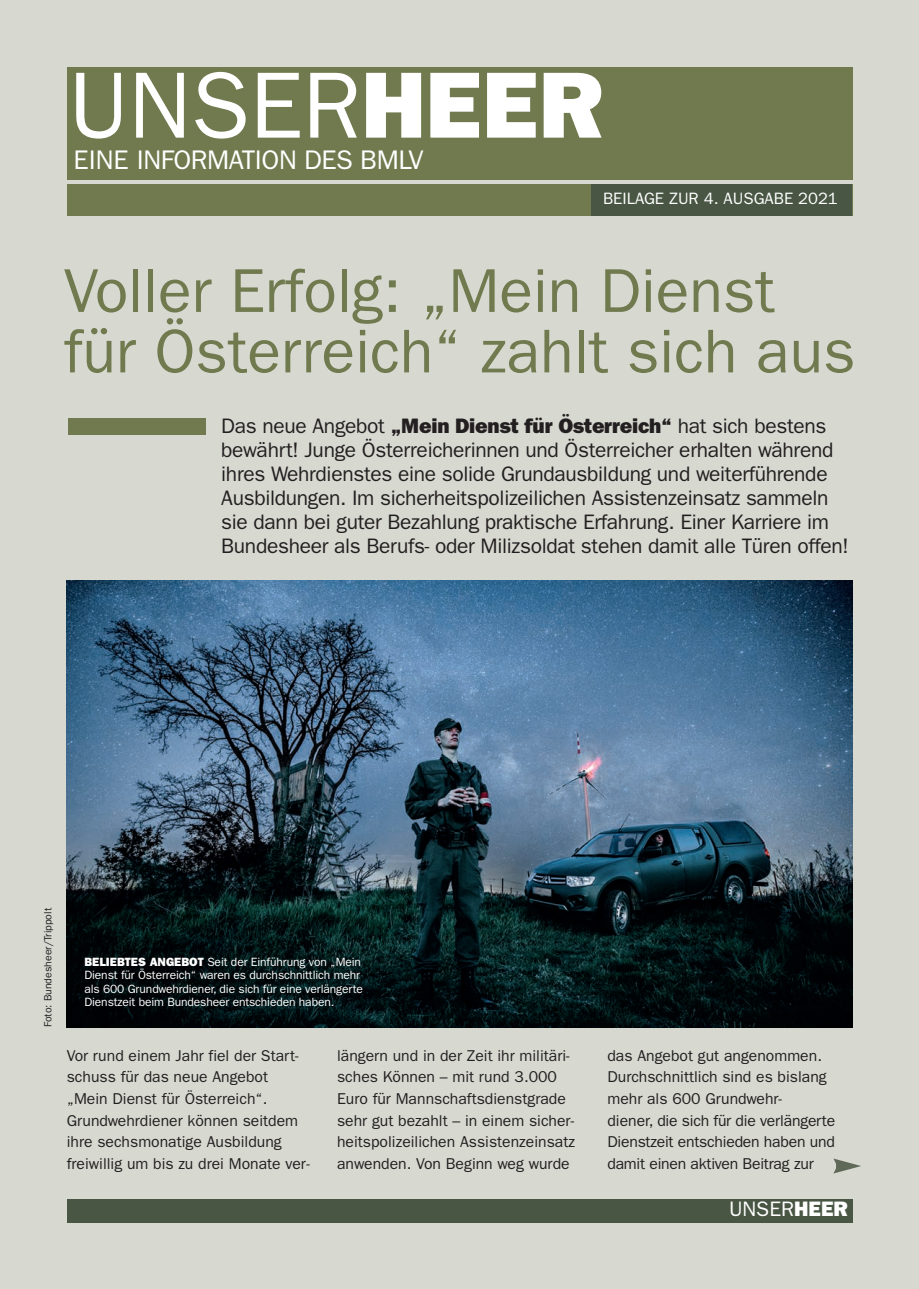
<style>
.page{position:relative;width:919px;height:1289px;background:#fff}
.page>*{position:absolute;margin:0;border:0;box-sizing:border-box;transform-origin:0 0}
.t1{font:94.35px "Franklin Gothic";color:#fff}
.t2{font:61.95px/60.4px "Franklin Gothic";color:#707a4e}
.t3{font:27px "Franklin Gothic";letter-spacing:-.015em;color:#fff}
.t4{font:21px/24px "Franklin Gothic";letter-spacing:-.015em;color:#231f20}
.t5{font:21px "Franklin Gothic";color:#fff}
.t6{font:16.5px "Franklin Gothic";color:#fff}
.t7{font:15.75px/21.6px "Franklin Gothic";color:#231f20}
.t8{font:12px/13.5px "Franklin Gothic";letter-spacing:-.01em;color:#fff}
.t9{font:10.5px "Franklin Gothic";color:#231f20}
.s1{font-weight:800}
</style>
<div class="page">
<div style="left:0;top:0;width:918px;height:1288px;background:#d7d9d1"></div>
<div style="left:67px;top:68px;width:785px;height:112px;background:#707a4e"></div>
<div style="left:67px;top:184px;width:785px;height:31px;background:#707a4e"></div>
<div style="left:591px;top:184px;width:261px;height:31px;background:#485643"></div>
<div style="left:67px;top:1199px;width:785px;height:23px;background:#485643"></div>
<img style="left:67px;top:580px;width:785px;height:447px">
<svg style="left:833px;top:1158px;width:28px;height:15px"></svg>
<div style="left:68px;top:418px;width:137px;height:16px;background:#707a4e"></div>
<h1 class="t1" style="left:68px;top:73px;width:536px">UNSER<span class="s1">HEER</span></h1>
<h3 class="t3" style="left:73px;top:151px;width:351px">EINE INFORMATION DES BMLV</h3>
<p class="t6" style="left:603px;top:193px;width:236px">BEILAGE ZUR 4. AUSGABE 2021</p>
<h2 class="t2" style="left:64px;top:265px;width:793px">Voller Erfolg: „Mein Dienst für Österreich“ zahlt sich aus</h2>
<p class="t4" style="left:221px;top:415px;width:629px">Das neue Angebot <span class="s1">„Mein Dienst für Österreich“</span> hat sich bestens bewährt! Junge Österreicherinnen und Österreicher erhalten während ihres Wehrdienstes eine solide Grundausbildung und weiterführende Ausbildungen. Im sicherheitspolizeilichen Assistenzeinsatz sammeln sie dann bei guter Bezahlung praktische Erfahrung. Einer Karriere im Bundesheer als Berufs- oder Milizsoldat stehen damit alle Türen offen!</p>
<p class="t9" style="left:44px;top:1027px;width:121px;rotate:-90deg">Foto: Bundesheer/Trippolt</p>
<p class="t8" style="left:84px;top:955px;width:280px"><span class="s1">BELIEBTES ANGEBOT</span> Seit der Einführung von „Mein Dienst für Österreich“ waren es durchschnittlich mehr als 600 Grundwehrdiener, die sich für eine verlängerte Dienstzeit beim Bundesheer entschieden haben.</p>
<p class="t7" style="left:67px;top:1045px;width:244px">Vor rund einem Jahr fiel der Start&shy;schuss für das neue Angebot „Mein Dienst für Österreich“.<br>Grundwehrdiener können seitdem ihre sechsmonatige Ausbildung freiwillig um bis zu drei Monate ver-</p>
<p class="t7" style="left:337px;top:1045px;width:239px">längern und in der Zeit ihr militäri&shy;sches Können – mit rund 3.000<br>Euro für Mannschaftsdienstgrade sehr gut bezahlt – in einem sicher&shy;heitspolizeilichen Assistenzeinsatz anwenden. Von Beginn weg wurde</p>
<p class="t7" style="left:607px;top:1045px;width:229px">das Angebot gut angenommen.<br>Durchschnittlich sind es bislang mehr als 600 Grundwehr-<br>diener, die sich für die verlängerte<br>Dienstzeit entschieden haben und damit einen aktiven Beitrag zur</p>
<h3 class="t5" style="left:729px;top:1201px;width:120px">UNSER<span class="s1">HEER</span></h3>
</div>
